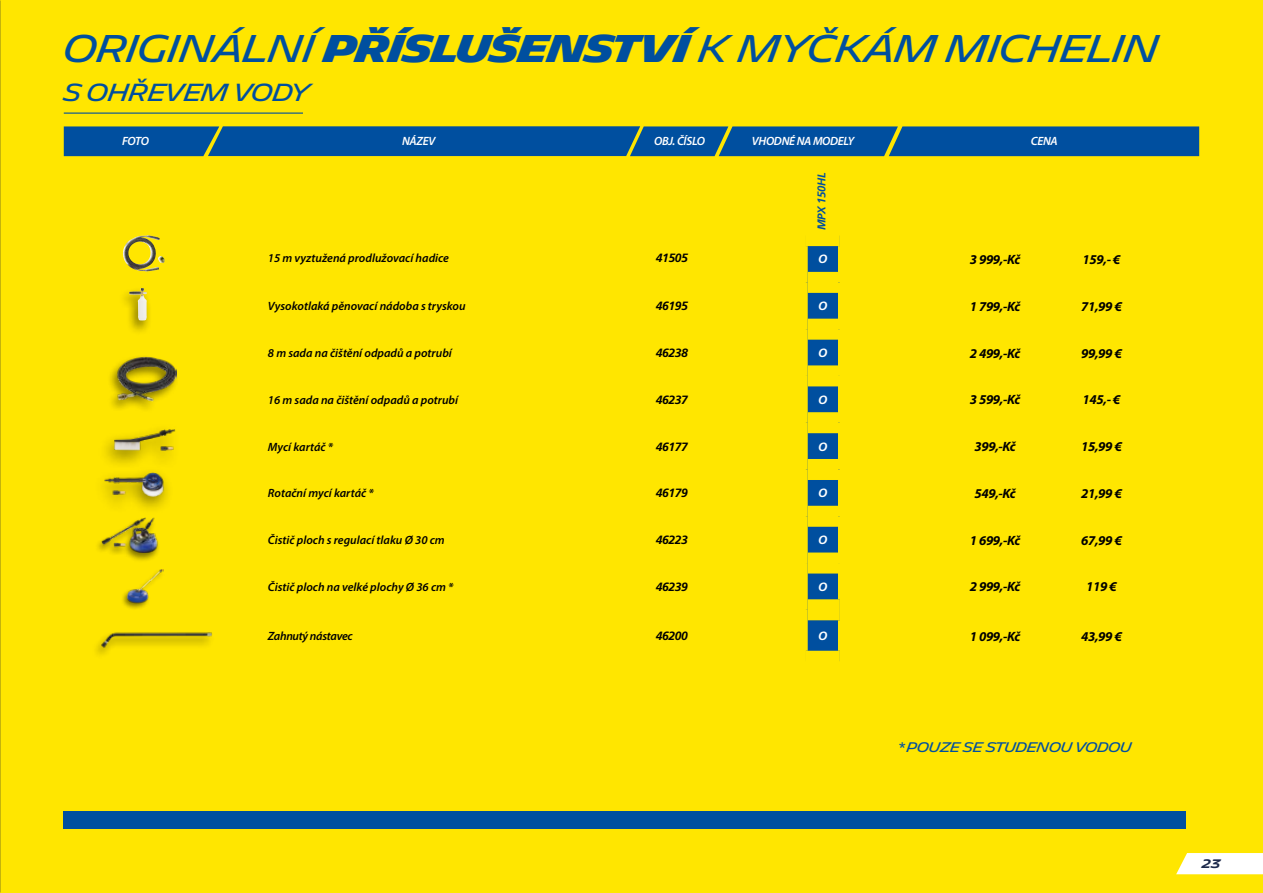
<style>
.page{position:relative;width:1263px;height:893px;background:#ffe600}
.page>*{position:absolute;margin:0;border:0;box-sizing:border-box;transform-origin:0 0}
.t1{font:37.5px "Michelin";letter-spacing:-.05em;color:#004f9f}
.t2{font:24px "Michelin";letter-spacing:-.05em;color:#004f9f}
.t3{font:italic 700 13.5px "Myriad Pro";letter-spacing:-.025em;color:#000}
.t4{font:13.5px "Michelin";letter-spacing:-.05em;color:#004f9f}
.t5{font:italic 600 12px "Myriad Pro";color:#000}
.t6{font:italic 700 12px "Frutiger LT Std";letter-spacing:-.025em;color:#000}
.t7{font:italic 600 12px "Myriad Pro";letter-spacing:-.025em;color:#fff}
.t8{font:italic 600 12px "Myriad Pro";letter-spacing:-.025em;color:#000}
.t9{font:italic 700 12px "Frutiger LT Std";color:#fff}
.t10{font:600 12px "Michelin";color:#1c294b}
.t11{font:italic 700 11.25px "Frutiger LT Std";color:#004f9f}
.s1{font-weight:700}
</style>
<div class="page">
<hr style="left:64px;top:113px;width:239px;height:1px;background:#004f9f">
<div style="left:808px;top:246px;width:30px;height:405px;background:#004f9f"></div>
<div style="left:808px;top:272px;width:30px;height:21px;background:#ffe600"></div>
<div style="left:808px;top:319px;width:30px;height:21px;background:#ffe600"></div>
<div style="left:808px;top:365px;width:30px;height:21px;background:#ffe600"></div>
<div style="left:808px;top:412px;width:30px;height:21px;background:#ffe600"></div>
<div style="left:808px;top:459px;width:30px;height:21px;background:#ffe600"></div>
<div style="left:808px;top:506px;width:30px;height:21px;background:#ffe600"></div>
<div style="left:808px;top:552px;width:30px;height:21px;background:#ffe600"></div>
<div style="left:808px;top:599px;width:32px;height:21px;background:#ffe600"></div>
<svg style="left:806px;top:246px;width:2px;height:36px"></svg>
<svg style="left:806px;top:282px;width:2px;height:47px"></svg>
<svg style="left:806px;top:329px;width:2px;height:47px"></svg>
<svg style="left:806px;top:376px;width:2px;height:47px"></svg>
<svg style="left:807px;top:423px;width:1px;height:46px"></svg>
<svg style="left:806px;top:469px;width:2px;height:47px"></svg>
<svg style="left:806px;top:516px;width:2px;height:47px"></svg>
<svg style="left:806px;top:563px;width:2px;height:47px"></svg>
<svg style="left:806px;top:610px;width:2px;height:41px"></svg>
<div style="left:64px;top:812px;width:1122px;height:17px;background:#004f9f"></div>
<div style="left:64px;top:126px;width:1135px;height:30px;background:#004f9f"></div>
<img style="left:123px;top:235px;width:37px;height:37px">
<div style="left:118px;top:286px;width:35px;height:49px;background:#000;opacity:.5"></div>
<img style="left:129px;top:288px;width:18px;height:32px">
<div style="left:107px;top:355px;width:73px;height:59px;background:#000;opacity:.5"></div>
<img style="left:115px;top:356px;width:61px;height:45px">
<div style="left:98px;top:423px;width:85px;height:47px;background:#000;opacity:.5"></div>
<img style="left:112px;top:429px;width:64px;height:24px">
<div style="left:91px;top:466px;width:83px;height:49px;background:#000;opacity:.5"></div>
<img style="left:104px;top:473px;width:64px;height:23px">
<div style="left:94px;top:517px;width:67px;height:45px;background:#000;opacity:.5"></div>
<img style="left:102px;top:518px;width:59px;height:35px">
<div style="left:121px;top:569px;width:44px;height:42px;background:#000;opacity:.5"></div>
<img style="left:127px;top:569px;width:36px;height:35px">
<img style="left:99px;top:632px;width:113px;height:18px">
<svg style="left:1176px;top:853px;width:87px;height:21px;background:#fffded"></svg>
<h1 class="t1" style="left:64px;top:27px;width:1098px">ORIGINÁLNÍ <span class="s1">PŘÍSLUŠENSTVÍ</span> K MYČKÁM MICHELIN</h1>
<h2 class="t2" style="left:64px;top:78px;width:248px">S OHŘEVEM VODY</h2>
<p class="t7" style="left:122px;top:134px;width:28px">FOTO</p>
<p class="t7" style="left:402px;top:134px;width:35px">NÁZEV</p>
<p class="t7" style="left:654px;top:133px;width:52px">OBJ. ČÍSLO</p>
<p class="t7" style="left:752px;top:133px;width:104px">VHODNÉ NA MODELY</p>
<p class="t7" style="left:1031px;top:133px;width:28px">CENA</p>
<p class="t11" style="left:815px;top:230px;width:59px;rotate:-90deg">MPX 150HL</p>
<p class="t5" style="left:268px;top:250px;width:183px">15 m vyztužená prodlužovací hadice</p>
<p class="t6" style="left:656px;top:251px;width:34px">41505</p>
<p class="t9" style="left:818px;top:252px;width:11px">O</p>
<p class="t3" style="left:970px;top:251px;width:52px">3 999,-Kč</p>
<p class="t3" style="left:1083px;top:251px;width:39px">159,- €</p>
<p class="t5" style="left:268px;top:299px;width:199px">Vysokotlaká pěnovací nádoba s tryskou</p>
<p class="t6" style="left:656px;top:299px;width:34px">46195</p>
<p class="t9" style="left:818px;top:299px;width:11px">O</p>
<p class="t3" style="left:970px;top:297px;width:52px">1 799,-Kč</p>
<p class="t3" style="left:1081px;top:297px;width:42px">71,99 €</p>
<p class="t5" style="left:268px;top:345px;width:185px">8 m sada na čištění odpadů a potrubí</p>
<p class="t6" style="left:656px;top:346px;width:34px">46238</p>
<p class="t9" style="left:818px;top:346px;width:11px">O</p>
<p class="t3" style="left:970px;top:344px;width:52px">2 499,-Kč</p>
<p class="t3" style="left:1081px;top:344px;width:42px">99,99 €</p>
<p class="t5" style="left:268px;top:392px;width:192px">16 m sada na čištění odpadů a potrubí</p>
<p class="t6" style="left:656px;top:393px;width:34px">46237</p>
<p class="t9" style="left:818px;top:393px;width:11px">O</p>
<p class="t3" style="left:970px;top:391px;width:52px">3 599,-Kč</p>
<p class="t3" style="left:1083px;top:391px;width:39px">145,- €</p>
<p class="t5" style="left:268px;top:439px;width:67px">Mycí kartáč *</p>
<p class="t6" style="left:656px;top:439px;width:34px">46177</p>
<p class="t9" style="left:818px;top:439px;width:11px">O</p>
<p class="t3" style="left:974px;top:438px;width:43px">399,-Kč</p>
<p class="t3" style="left:1081px;top:438px;width:42px">15,99 €</p>
<p class="t5" style="left:268px;top:486px;width:107px">Rotační mycí kartáč *</p>
<p class="t6" style="left:656px;top:486px;width:34px">46179</p>
<p class="t9" style="left:818px;top:486px;width:11px">O</p>
<p class="t3" style="left:974px;top:485px;width:43px">549,-Kč</p>
<p class="t3" style="left:1081px;top:485px;width:42px">21,99 €</p>
<p class="t5" style="left:268px;top:532px;width:178px">Čistič ploch s regulací tlaku Ø 30 cm</p>
<p class="t6" style="left:656px;top:533px;width:34px">46223</p>
<p class="t9" style="left:818px;top:533px;width:11px">O</p>
<p class="t3" style="left:970px;top:531px;width:52px">1 699,-Kč</p>
<p class="t3" style="left:1081px;top:531px;width:42px">67,99 €</p>
<p class="t5" style="left:268px;top:579px;width:187px">Čistič ploch na velké plochy Ø 36 cm *</p>
<p class="t6" style="left:656px;top:580px;width:34px">46239</p>
<p class="t9" style="left:818px;top:580px;width:11px">O</p>
<p class="t3" style="left:970px;top:578px;width:52px">2 999,-Kč</p>
<p class="t3" style="left:1086px;top:578px;width:32px">119 €</p>
<p class="t8" style="left:268px;top:628px;width:86px">Zahnutý nástavec</p>
<p class="t6" style="left:656px;top:629px;width:34px">46200</p>
<p class="t9" style="left:818px;top:629px;width:11px">O</p>
<p class="t3" style="left:970px;top:627px;width:52px">1 099,-Kč</p>
<p class="t3" style="left:1081px;top:627px;width:42px">43,99 €</p>
<p class="t4" style="left:898px;top:739px;width:235px">* POUZE SE STUDENOU VODOU</p>
<p class="t10" style="left:1202px;top:857px;width:20px">23</p>
</div>
